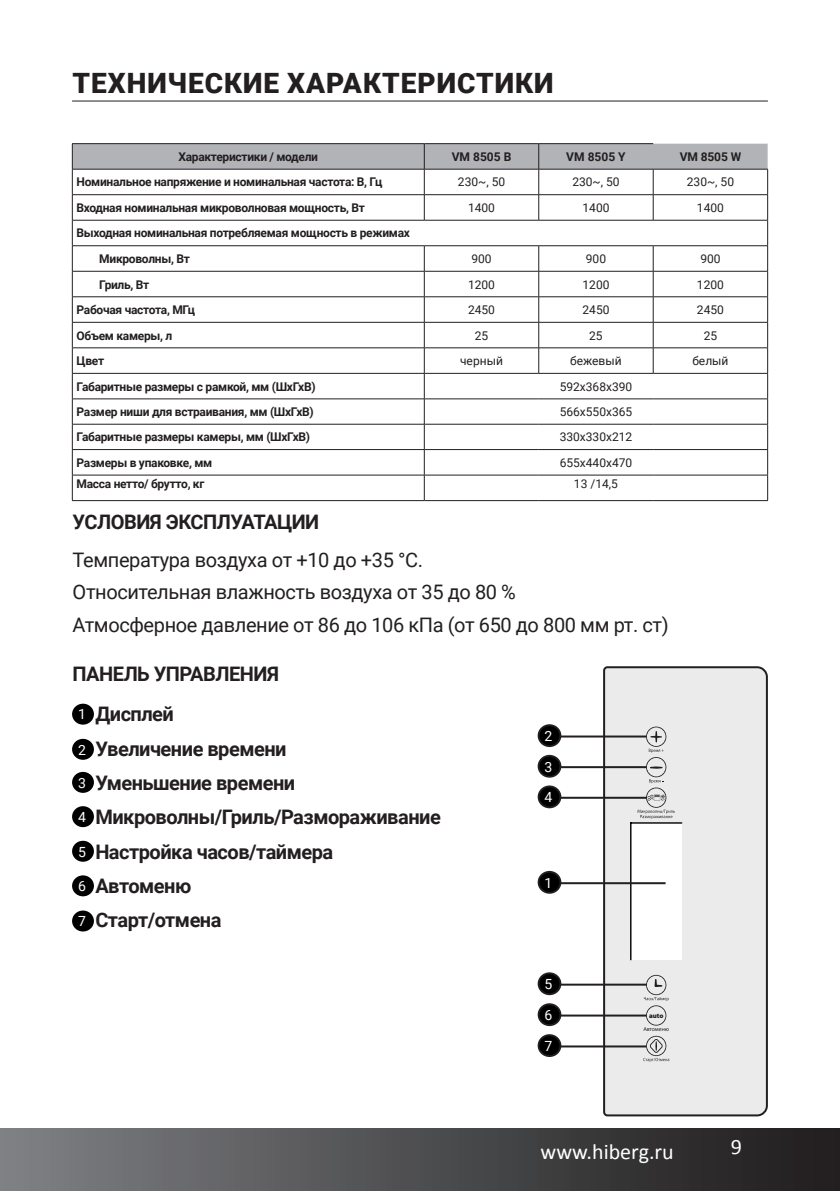
<style>
.page{position:relative;width:840px;height:1191px;background:#fff}
.page>*{position:absolute;margin:0;border:0;box-sizing:border-box;transform-origin:0 0}
.t1{font:900 28px "Roboto";letter-spacing:.035em;color:#231f20}
.t2{font:22px "Calibri";color:#fff}
.t3{font:700 20px/34.4px "Roboto";letter-spacing:-.025em;color:#231f20}
.t4{font:20px/32.4px "Roboto";letter-spacing:-.02em;color:#231f20}
.t5{font:14px/30.6px "Roboto";color:#fff;text-align:justify}
.t6{font:700 12px/25.6px "Roboto";letter-spacing:-.025em;color:#231f20}
.t7{font:12px "Roboto";color:#231f20}
.t8{font:900 6.8px "Myriad Pro";color:#231f20}
.t9{font:6px "Calibri";letter-spacing:-.01em;color:#231f20}
</style>
<div class="page">
<div style="left:0;top:1128px;width:839px;height:63px;background:linear-gradient(to right,#7e8184,#1e1b1c)"></div>
<svg style="left:601px;top:666px;width:167px;height:451px;background:#e3e3e4"></svg>
<div style="left:630px;top:822px;width:51px;height:138px;background:#fff"></div>
<hr style="left:630px;top:822px;width:51px;height:1px;background:#000001">
<hr style="left:629px;top:823px;width:2px;height:136px;background:#000001">
<svg style="left:642px;top:1035px;width:27px;height:27px"></svg>
<svg style="left:643px;top:975px;width:25px;height:50px"></svg>
<svg style="left:637px;top:726px;width:37px;height:93px;background:#d6d5d6"></svg>
<hr style="left:72px;top:100px;width:695px;height:1px;background:#231f20">
<hr style="left:72px;top:143px;width:352px;height:1px;background:#231f20">
<hr style="left:424px;top:143px;width:114px;height:1px;background:#231f20">
<hr style="left:538px;top:143px;width:114px;height:1px;background:#231f20">
<svg style="left:72px;top:144px;width:695px;height:356px"></svg>
<hr style="left:72px;top:500px;width:352px;height:1px;background:#231f20">
<hr style="left:424px;top:500px;width:114px;height:1px;background:#231f20">
<hr style="left:538px;top:500px;width:114px;height:1px;background:#231f20">
<hr style="left:652px;top:500px;width:115px;height:1px;background:#231f20">
<div style="left:72px;top:703px;width:22px;height:21px;background:#000;border-radius:50%"></div>
<div style="left:72px;top:739px;width:22px;height:21px;background:#000;border-radius:50%"></div>
<div style="left:72px;top:772px;width:22px;height:21px;background:#000;border-radius:50%"></div>
<div style="left:72px;top:806px;width:22px;height:21px;background:#000;border-radius:50%"></div>
<div style="left:72px;top:840px;width:22px;height:21px;background:#000;border-radius:50%"></div>
<div style="left:72px;top:875px;width:22px;height:21px;background:#000;border-radius:50%"></div>
<div style="left:72px;top:910px;width:22px;height:21px;background:#000;border-radius:50%"></div>
<hr style="left:560px;top:882px;width:105px;height:2px;background:#231f20">
<div style="left:538px;top:872px;width:22px;height:20px;background:#000;border-radius:50%"></div>
<div style="left:537px;top:871px;width:24px;height:22px;border:2px solid #231f20;border-radius:50%"></div>
<hr style="left:560px;top:735px;width:86px;height:2px;background:#231f20">
<div style="left:538px;top:725px;width:22px;height:21px;background:#000;border-radius:50%"></div>
<div style="left:537px;top:724px;width:24px;height:23px;border:2px solid #231f20;border-radius:50%"></div>
<hr style="left:560px;top:766px;width:86px;height:2px;background:#231f20">
<div style="left:538px;top:756px;width:22px;height:20px;background:#000;border-radius:50%"></div>
<div style="left:537px;top:755px;width:24px;height:22px;border:2px solid #231f20;border-radius:50%"></div>
<hr style="left:560px;top:796px;width:86px;height:2px;background:#231f20">
<div style="left:538px;top:786px;width:22px;height:21px;background:#000;border-radius:50%"></div>
<div style="left:537px;top:785px;width:24px;height:23px;border:2px solid #231f20;border-radius:50%"></div>
<hr style="left:560px;top:983px;width:86px;height:2px;background:#231f20">
<div style="left:538px;top:973px;width:22px;height:21px;background:#000;border-radius:50%"></div>
<div style="left:537px;top:972px;width:24px;height:23px;border:2px solid #231f20;border-radius:50%"></div>
<hr style="left:560px;top:1014px;width:86px;height:2px;background:#231f20">
<div style="left:538px;top:1004px;width:22px;height:21px;background:#000;border-radius:50%"></div>
<div style="left:537px;top:1003px;width:24px;height:23px;border:2px solid #231f20;border-radius:50%"></div>
<hr style="left:560px;top:1045px;width:85px;height:2px;background:#231f20">
<div style="left:538px;top:1035px;width:22px;height:21px;background:#000;border-radius:50%"></div>
<div style="left:537px;top:1034px;width:24px;height:23px;border:2px solid #231f20;border-radius:50%"></div>
<h1 class="t1" style="left:72px;top:63px;width:482px">ТЕХНИЧЕСКИЕ ХАРАКТЕРИСТИКИ</h1>
<p class="t6" style="left:178px;top:143px;width:141px">Характеристики / модели</p>
<p class="t6" style="left:451px;top:143px;width:61px">VM 8505 B</p>
<p class="t6" style="left:566px;top:143px;width:61px">VM 8505 Y</p>
<p class="t6" style="left:679px;top:143px;width:63px">VM 8505 W</p>
<p class="t6" style="left:77px;top:169px;width:307px">Номинальное напряжение и номинальная частота: В, Гц</p>
<p class="t7" style="left:457px;top:174px;width:49px">230~, 50</p>
<p class="t7" style="left:572px;top:174px;width:49px">230~, 50</p>
<p class="t7" style="left:686px;top:174px;width:49px">230~, 50</p>
<p class="t6" style="left:77px;top:194px;width:289px">Входная номинальная микроволновая мощность, Вт</p>
<p class="t7" style="left:468px;top:199px;width:28px">1400</p>
<p class="t7" style="left:582px;top:199px;width:28px">1400</p>
<p class="t7" style="left:696px;top:199px;width:28px">1400</p>
<p class="t6" style="left:99px;top:220px;width:312px;text-indent:-23px">Выходная номинальная потребляемая мощность в режимах<br>Микроволны, Вт</p>
<p class="t7" style="left:471px;top:250px;width:22px">900</p>
<p class="t7" style="left:585px;top:250px;width:22px">900</p>
<p class="t7" style="left:700px;top:250px;width:22px">900</p>
<p class="t6" style="left:99px;top:271px;width:52px">Гриль, Вт</p>
<p class="t7" style="left:468px;top:276px;width:28px">1200</p>
<p class="t7" style="left:582px;top:276px;width:28px">1200</p>
<p class="t7" style="left:696px;top:276px;width:28px">1200</p>
<p class="t6" style="left:77px;top:296px;width:120px">Рабочая частота, МГц</p>
<p class="t7" style="left:468px;top:301px;width:28px">2450</p>
<p class="t7" style="left:582px;top:301px;width:28px">2450</p>
<p class="t7" style="left:696px;top:301px;width:28px">2450</p>
<p class="t6" style="left:77px;top:322px;width:97px">Объем камеры, л</p>
<p class="t7" style="left:474px;top:327px;width:15px">25</p>
<p class="t7" style="left:589px;top:327px;width:15px">25</p>
<p class="t7" style="left:703px;top:327px;width:15px">25</p>
<p class="t6" style="left:77px;top:347px;width:29px">Цвет</p>
<p class="t7" style="left:460px;top:352px;width:44px">черный</p>
<p class="t7" style="left:570px;top:352px;width:53px">бежевый</p>
<p class="t7" style="left:692px;top:352px;width:38px">белый</p>
<p class="t6" style="left:76px;top:373px;width:240px">Габаритные размеры с рамкой, мм (ШхГхВ)</p>
<p class="t7" style="left:559px;top:378px;width:74px">592х368х390</p>
<p class="t6" style="left:76px;top:398px;width:239px">Размер ниши для встраивания, мм (ШхГхВ)</p>
<p class="t7" style="left:559px;top:403px;width:74px">566х550х365</p>
<p class="t6" style="left:76px;top:424px;width:235px">Габаритные размеры камеры, мм (ШхГхВ)</p>
<p class="t7" style="left:559px;top:429px;width:74px">330х330х212</p>
<p class="t6" style="left:76px;top:449px;width:137px">Размеры в упаковке, мм</p>
<p class="t7" style="left:559px;top:454px;width:74px">655x440x470</p>
<p class="t6" style="left:76px;top:471px;width:129px">Масса нетто/ брутто, кг</p>
<p class="t7" style="left:573px;top:475px;width:45px">13 /14,5</p>
<h3 class="t3" style="left:73px;top:504px;width:248px">УСЛОВИЯ ЭКСПЛУАТАЦИИ</h3>
<h3 class="t4" style="left:73px;top:543px;width:597px">Температура воздуха от +10 до +35 °С.<br>Относительная влажность воздуха от 35 до 80 %<br>Атмосферное давление от 86 до 106 кПа (от 650 до 800 мм рт. ст)</h3>
<h3 class="t3" style="left:95px;top:653px;width:185px;line-height:40px;text-indent:-23px">ПАНЕЛЬ УПРАВЛЕНИЯ<br>Дисплей</h3>
<h3 class="t3" style="left:95px;top:730px;width:347px">Увеличение времени<br>Уменьшение времени<br>Микроволны/Гриль/Размораживание<br>Настройка часов/таймера<br>Автоменю<br>Старт/отмена</h3>
<p class="t5" style="left:78px;top:698px;width:9px">1</p>
<p class="t5" style="left:78px;top:734px;width:9px">2</p>
<p class="t5" style="left:78px;top:767px;width:9px">3</p>
<p class="t5" style="left:78px;top:801px;width:9px">4</p>
<p class="t5" style="left:78px;top:835px;width:9px">5</p>
<p class="t5" style="left:78px;top:870px;width:9px">6</p>
<p class="t5" style="left:78px;top:905px;width:9px">7</p>
<p class="t5" style="left:544px;top:720px;width:9px">2<br>3<br>4</p>
<p class="t5" style="left:544px;top:866px;width:9px">1</p>
<p class="t5" style="left:544px;top:968px;width:9px">5</p>
<p class="t5" style="left:544px;top:999px;width:9px">6</p>
<p class="t5" style="left:544px;top:1030px;width:9px">7</p>
<p class="t8" style="left:648px;top:1011px;width:16px">auto</p>
<p class="t9" style="left:643px;top:1025px;width:27px">Автоменю</p>
<h2 class="t2" style="left:540px;top:1137px;width:135px">www.hiberg.ru</h2>
<h2 class="t2" style="left:730px;top:1133px;width:13px">9</h2>
</div>
